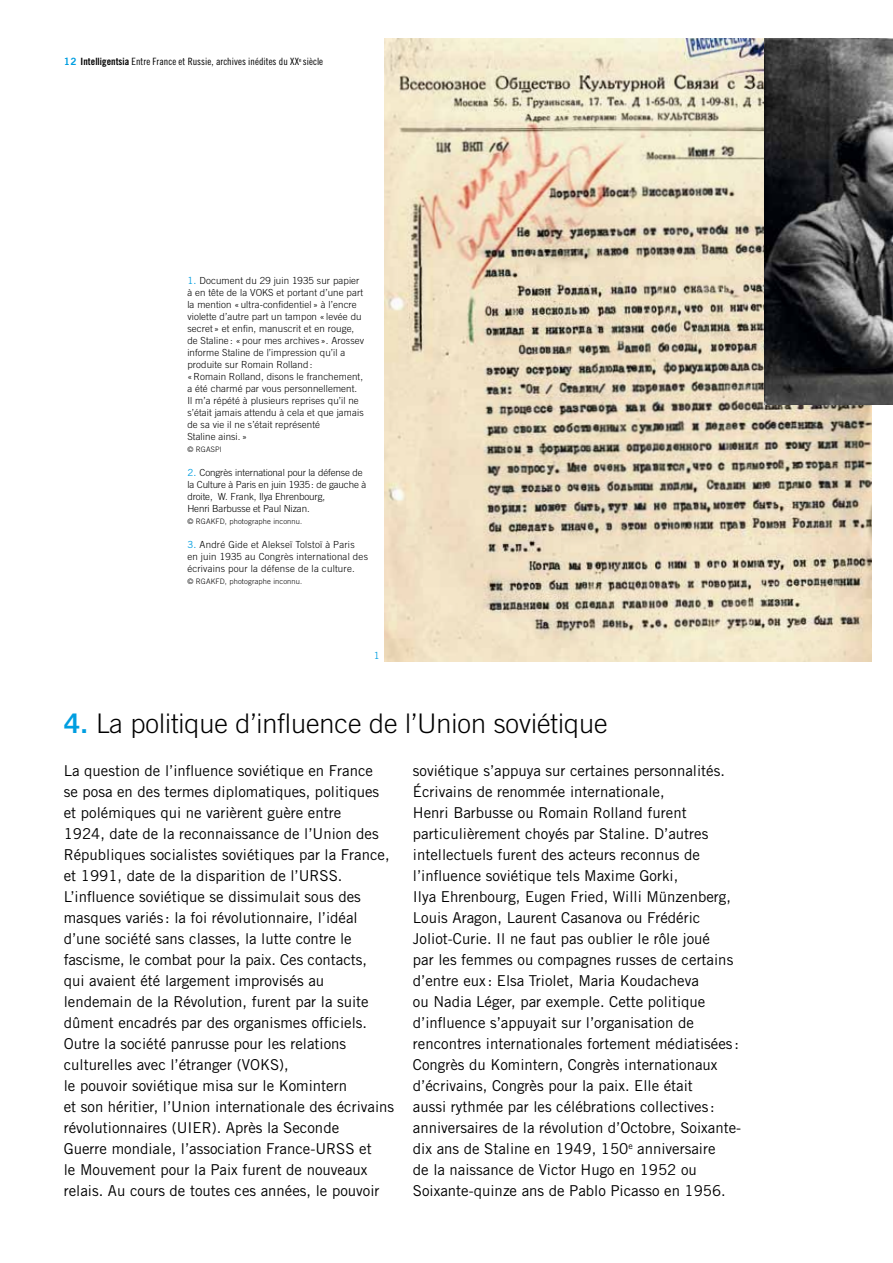
<style>
.page{position:relative;width:893px;height:1263px;background:#fff}
.page>*{position:absolute;margin:0;border:0;box-sizing:border-box;transform-origin:0 0}
.t1{font:300 27px "Trade Gothic";color:#000}
.t2{font:15px/21px "Trade Gothic";color:#000}
.t3{font:10.05px "Trade Gothic Cond Eighteen";letter-spacing:.005em;color:#000}
.t4{font:300 9.75px/12px "Trade Gothic";letter-spacing:.01em;color:#000}
.t5{font:300 9.75px/12px "Trade Gothic";letter-spacing:-.01em;color:#000}
.t6{font:9.75px "Trade Gothic";color:#009ee0}
.t7{font:300 7.5px "Trade Gothic";letter-spacing:.02em;color:#000}
.s1{font-family:"Trade Gothic Bold Two";color:#009ee0}
.s2{font-family:"Trade Gothic Bold Cond Twenty"}
.s3{font-weight:400;color:#009ee0}
.s4{font-family:"Trade Gothic Bold Two";font-weight:400;color:#009ee0}
</style>
<div class="page">
<img style="left:384px;top:38px;width:488px;height:624px">
<img style="left:764px;top:38px;width:129px;height:367px">
<p class="t3" style="left:64px;top:55px;width:261px"><span class="s1">12</span> <span class="s2">Intelligentsia</span> Entre France et Russie, archives inédites du XX<sup>e</sup> siècle</p>
<p class="t4" style="left:187px;top:274px;width:178px"><span class="s3">1.</span> Document du 29 juin 1935 sur papier à en tête de la VOKS et portant d’une part la mention « ultra-confidentiel » à l’encre violette d’autre part un tampon « levée du secret » et enfin, manuscrit et en rouge, de Staline : « pour mes archives ». Arossev informe Staline de l’impression qu’il a produite sur Romain Rolland :<br>«Romain Rolland, disons le franchement, a été charmé par vous personnellement.<br>Il m’a répété à plusieurs reprises qu’il ne s’était jamais attendu à cela et que jamais de sa vie il ne s’était représenté<br>Staline ainsi. »</p>
<p class="t7" style="left:187px;top:445px;width:36px">© RGASPI</p>
<p class="t5" style="left:187px;top:466px;width:180px"><span class="s3">2.</span> Congrès international pour la défense de la Culture à Paris en juin 1935: de gauche à droite, W. Frank, Ilya Ehrenbourg,<br>Henri Barbusse et Paul Nizan.</p>
<p class="t7" style="left:187px;top:517px;width:116px">© RGAKFD, photographe inconnu.</p>
<p class="t4" style="left:187px;top:538px;width:182px"><span class="s3">3.</span> André Gide et Alekseï Tolstoï à Paris<br>en juin 1935 au Congrès international des écrivains pour la défense de la culture.</p>
<p class="t7" style="left:187px;top:577px;width:116px">© RGAKFD, photographe inconnu.</p>
<p class="t6" style="left:374px;top:650px;width:7px">1</p>
<h1 class="t1" style="left:64px;top:707px;width:545px"><span class="s4">4.</span> La politique d’influence de l’Union soviétique</h1>
<p class="t2" style="left:64px;top:760px;width:332px">La question de l’influence soviétique en France<br>se posa en des termes diplomatiques, politiques et polémiques qui ne varièrent guère entre<br>1924, date de la reconnaissance de l’Union des Républiques socialistes soviétiques par la France, et 1991, date de la disparition de l’URSS.<br>L’influence soviétique se dissimulait sous des masques variés : la foi révolutionnaire, l’idéal d’une société sans classes, la lutte contre le fascisme, le combat pour la paix. Ces contacts,<br>qui avaient été largement improvisés au lendemain de la Révolution, furent par la suite dûment encadrés par des organismes officiels.<br>Outre la société panrusse pour les relations culturelles avec l’étranger (VOKS),<br>le pouvoir soviétique misa sur le Komintern<br>et son héritier, l’Union internationale des écrivains révolutionnaires (UIER). Après la Seconde<br>Guerre mondiale, l’association France-URSS et<br>le Mouvement pour la Paix furent de nouveaux relais. Au cours de toutes ces années, le pouvoir</p>
<p class="t2" style="left:413px;top:760px;width:330px">soviétique s’appuya sur certaines personnalités.<br>Écrivains de renommée internationale,<br>Henri Barbusse ou Romain Rolland furent particulièrement choyés par Staline. D’autres intellectuels furent des acteurs reconnus de l’influence soviétique tels Maxime Gorki,<br>Ilya Ehrenbourg, Eugen Fried, Willi Münzenberg, Louis Aragon, Laurent Casanova ou Frédéric Joliot-Curie. Il ne faut pas oublier le rôle joué<br>par les femmes ou compagnes russes de certains d’entre eux : Elsa Triolet, Maria Koudacheva<br>ou Nadia Léger, par exemple. Cette politique d’influence s’appuyait sur l’organisation de rencontres internationales fortement médiatisées :<br>Congrès du Komintern, Congrès internationaux d’écrivains, Congrès pour la paix. Elle était<br>aussi rythmée par les célébrations collectives : anniversaires de la révolution d’Octobre, Soixante&shy;dix ans de Staline en 1949, 150<sup>e</sup> anniversaire<br>de la naissance de Victor Hugo en 1952 ou Soixante-quinze ans de Pablo Picasso en 1956.</p>
</div>
